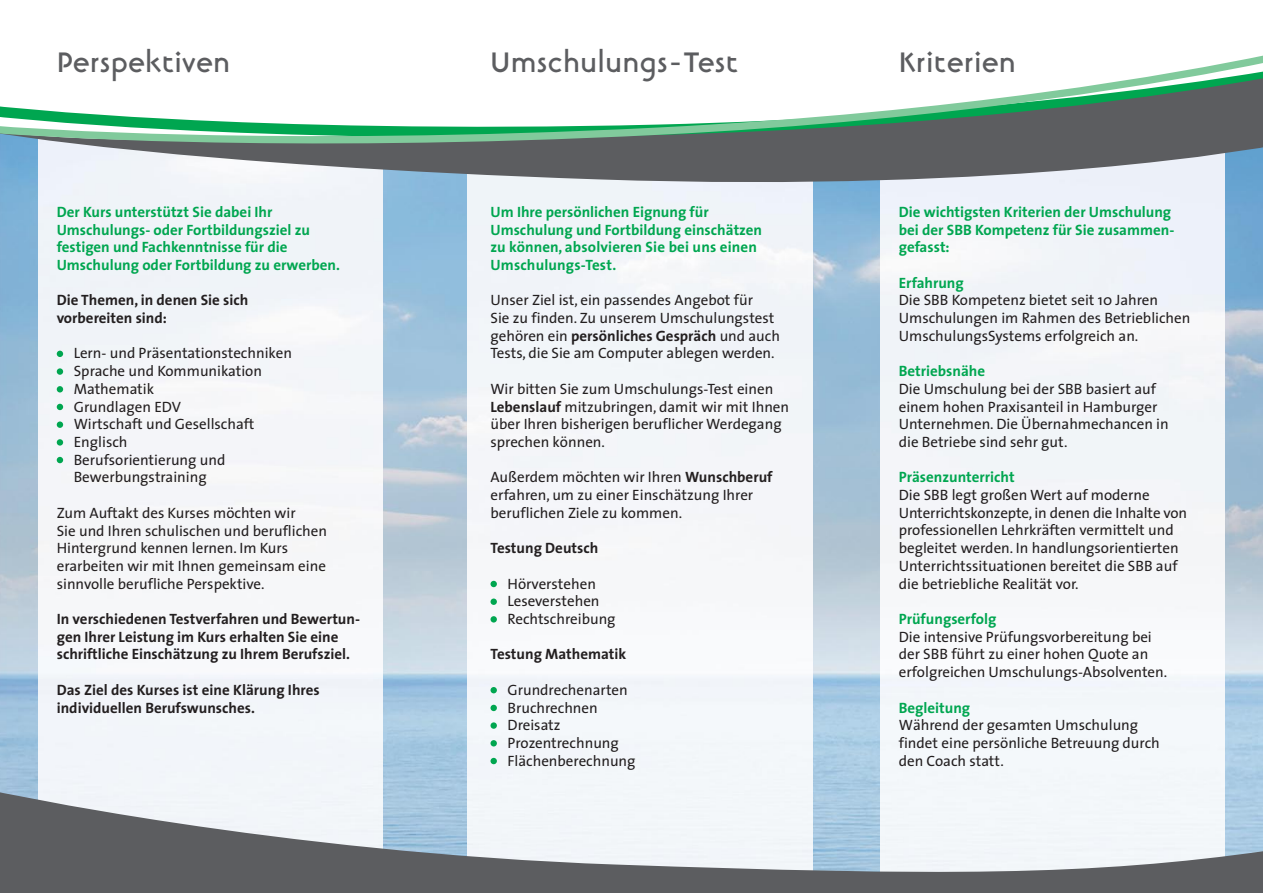
<style>
.page{position:relative;width:1263px;height:893px;background:#fff}
.page>*{position:absolute;margin:0;border:0;box-sizing:border-box;transform-origin:0 0}
.t1{font:700 34.5px "Linotype Banjoman Text";letter-spacing:.025em;color:#5c5d60}
.t2{font:15px/17.7px "The Sans";color:#231f20}
.t3{font:700 15px/17.7px "The Sans";color:#00a650}
.t4{font:700 15px/17.7px "The Sans";color:#231f20}
.s1{font-weight:700}
</style>
<div class="page">
<img style="left:0;top:194px;width:1263px;height:597px">
<div style="left:880px;top:194px;width:345px;height:597px;background:#f4f5f9"></div>
<div style="left:468px;top:194px;width:344px;height:597px;background:#f4f6f9"></div>
<div style="left:38px;top:194px;width:345px;height:597px;background:#f4f5f9"></div>
<svg style="left:0;top:154px;width:1263px;height:40px"></svg>
<svg style="left:0;top:55px;width:1263px;height:99px"></svg>
<div style="left:490px;top:581px;width:7px;height:6px;background:#00a650;border-radius:50%"></div>
<div style="left:490px;top:598px;width:7px;height:7px;background:#00a650;border-radius:50%"></div>
<div style="left:490px;top:616px;width:7px;height:7px;background:#00a650;border-radius:50%"></div>
<div style="left:490px;top:687px;width:7px;height:6px;background:#00a650;border-radius:50%"></div>
<div style="left:490px;top:705px;width:7px;height:6px;background:#00a650;border-radius:50%"></div>
<div style="left:490px;top:722px;width:7px;height:7px;background:#00a650;border-radius:50%"></div>
<div style="left:490px;top:740px;width:7px;height:6px;background:#00a650;border-radius:50%"></div>
<div style="left:490px;top:758px;width:7px;height:6px;background:#00a650;border-radius:50%"></div>
<svg style="left:0;top:791px;width:1263px;height:102px"></svg>
<svg style="left:57px;top:351px;width:6px;height:6px"></svg>
<div style="left:57px;top:368px;width:6px;height:7px;background:#00a650;border-radius:50%"></div>
<svg style="left:57px;top:386px;width:6px;height:6px"></svg>
<svg style="left:57px;top:404px;width:6px;height:6px"></svg>
<div style="left:57px;top:421px;width:6px;height:7px;background:#00a650;border-radius:50%"></div>
<div style="left:57px;top:439px;width:6px;height:7px;background:#00a650;border-radius:50%"></div>
<svg style="left:57px;top:457px;width:6px;height:6px"></svg>
<h1 class="t1" style="left:57px;top:49px;width:175px">Perspektiven</h1>
<h1 class="t1" style="left:491px;top:49px;width:249px">Umschulungs-Test</h1>
<h1 class="t1" style="left:899px;top:49px;width:118px">Kriterien</h1>
<p class="t3" style="left:57px;top:204px;width:285px">Der Kurs unterstützt Sie dabei Ihr Umschulungs- oder Fortbildungsziel zu festigen und Fachkenntnisse für die Umschulung oder Fortbildung zu erwerben.</p>
<p class="t4" style="left:57px;top:293px;width:193px">Die Themen, in denen Sie sich vorbereiten sind:</p>
<p class="t2" style="left:74px;top:346px;width:220px">Lern- und Präsentationstechniken<br>Sprache und Kommunikation<br>Mathematik<br>Grundlagen EDV<br>Wirtschaft und Gesellschaft<br>Englisch<br>Berufsorientierung und<br>Bewerbungstraining</p>
<p class="t2" style="left:57px;top:505px;width:272px">Zum Auftakt des Kurses möchten wir<br>Sie und Ihren schulischen und beruflichen Hintergrund kennen lernen. Im Kurs erarbeiten wir mit Ihnen gemeinsam eine sinnvolle berufliche Perspektive.</p>
<p class="t4" style="left:57px;top:612px;width:305px">In verschiedenen Testverfahren und Bewertun&shy;gen Ihrer Leistung im Kurs erhalten Sie eine schriftliche Einschätzung zu Ihrem Berufsziel.</p>
<p class="t4" style="left:57px;top:682px;width:264px">Das Ziel des Kurses ist eine Klärung Ihres individuellen Berufswunsches.</p>
<p class="t3" style="left:490px;top:204px;width:273px">Um Ihre persönlichen Eignung für Umschulung und Fortbildung einschätzen zu können, absolvieren Sie bei uns einen Umschulungs-Test.</p>
<p class="t2" style="left:490px;top:293px;width:291px">Unser Ziel ist, ein passendes Angebot für<br>Sie zu finden. Zu unserem Umschulungstest gehören ein <span class="s1">persönliches Gespräch</span> und auch Tests, die Sie am Computer ablegen werden.</p>
<p class="t2" style="left:490px;top:381px;width:300px">Wir bitten Sie zum Umschulungs-Test einen <span class="s1">Lebenslauf</span> mitzubringen, damit wir mit Ihnen über Ihren bisherigen beruflicher Werdegang sprechen können.</p>
<p class="t2" style="left:490px;top:470px;width:283px">Außerdem möchten wir Ihren <span class="s1">Wunschberuf </span>erfahren, um zu einer Einschätzung Ihrer beruflichen Ziele zu kommen.</p>
<p class="t4" style="left:490px;top:541px;width:109px">Testung Deutsch</p>
<p class="t2" style="left:507px;top:576px;width:110px">Hörverstehen<br>Leseverstehen<br>Rechtschreibung</p>
<p class="t4" style="left:490px;top:647px;width:137px">Testung Mathematik</p>
<p class="t2" style="left:507px;top:682px;width:130px">Grundrechenarten<br>Bruchrechnen<br>Dreisatz<br>Prozentrechnung<br>Flächenberechnung</p>
<p class="t3" style="left:899px;top:204px;width:277px">Die wichtigsten Kriterien der Umschulung bei der SBB Kompetenz für Sie zusammen&shy;gefasst:</p>
<p class="t3" style="left:899px;top:275px;width:67px">Erfahrung</p>
<p class="t2" style="left:899px;top:293px;width:293px">Die SBB Kompetenz bietet seit 10 Jahren<br>Umschulungen im Rahmen des Betrieblichen<br>UmschulungsSystems erfolgreich an.</p>
<p class="t3" style="left:899px;top:364px;width:88px">Betriebsnähe</p>
<p class="t2" style="left:899px;top:381px;width:271px">Die Umschulung bei der SBB basiert auf einem hohen Praxisanteil in Hamburger Unternehmen. Die Übernahmechancen in die Betriebe sind sehr gut.</p>
<p class="t3" style="left:899px;top:470px;width:117px">Präsenzunterricht</p>
<p class="t2" style="left:899px;top:488px;width:290px">Die SBB legt großen Wert auf moderne Unterrichtskonzepte, in denen die Inhalte von professionellen Lehrkräften vermittelt und begleitet werden. In handlungsorientierten Unterrichtssituationen bereitet die SBB auf die betriebliche Realität vor.</p>
<p class="t3" style="left:899px;top:612px;width:99px">Prüfungserfolg</p>
<p class="t2" style="left:899px;top:629px;width:270px">Die intensive Prüfungsvorbereitung bei der SBB führt zu einer hohen Quote an erfolgreichen Umschulungs-Absolventen.</p>
<p class="t3" style="left:899px;top:700px;width:73px">Begleitung</p>
<p class="t2" style="left:899px;top:718px;width:263px">Während der gesamten Umschulung findet eine persönliche Betreuung durch den Coach statt.</p>
</div>
